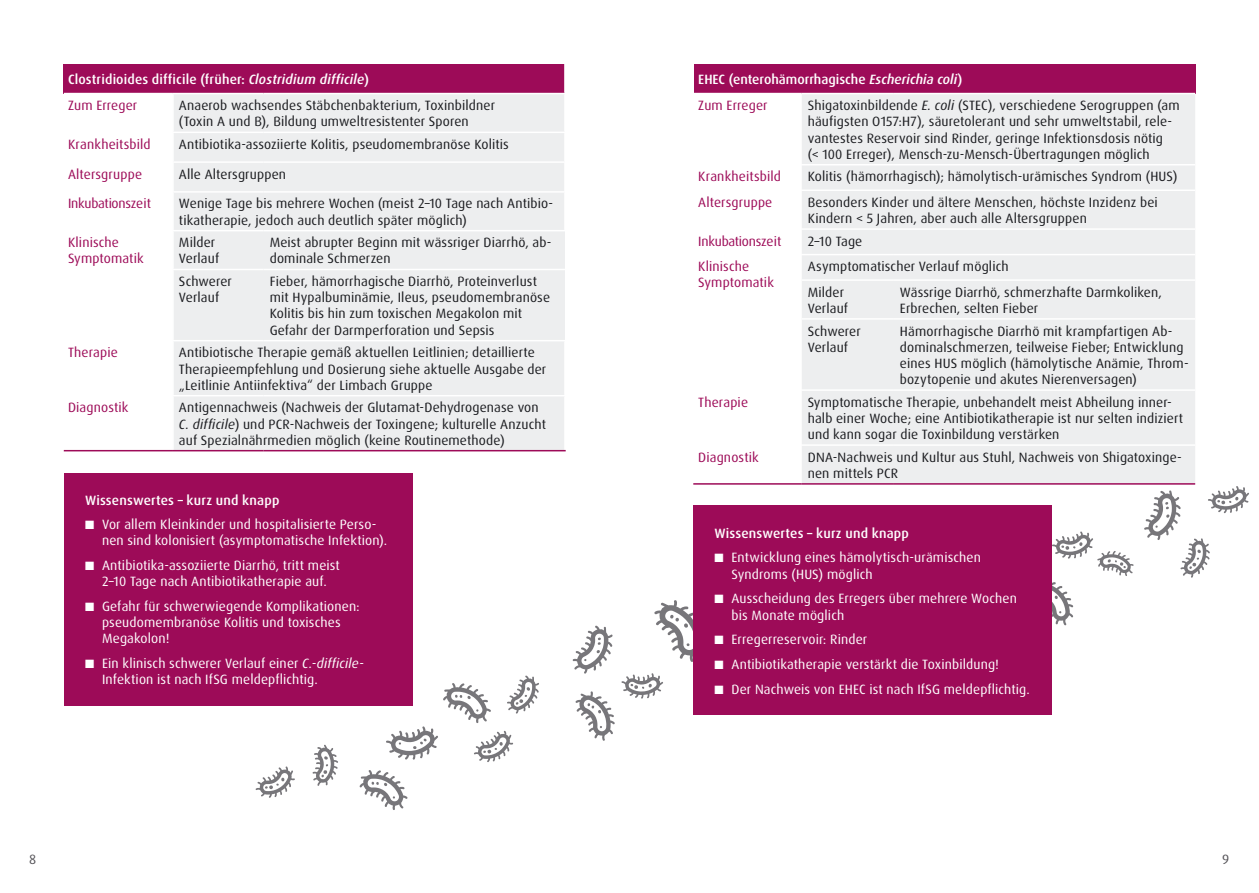
<style>
.page{position:relative;width:1259px;height:893px;background:#fff}
.page>*{position:absolute;margin:0;border:0;box-sizing:border-box;transform-origin:0 0}
.t1{font:13.5px/16.2px "Dax Pro";letter-spacing:.01em;color:#1b1c20}
.t2{font:13.5px/16.2px "Dax Pro";letter-spacing:.01em;color:#fff}
.t3{font:500 13.5px/26.2px "Dax Pro";letter-spacing:.01em;color:#fff}
.t4{font:13.5px/16.2px "Dax Pro";letter-spacing:.01em;color:#9d0b58}
.t5{font:13.5px "Dax Pro";letter-spacing:-.015em;color:#9d0b58}
.t6{font:13.5px "Dax Pro";color:#504e53}
.s1{font-style:italic}
.s2{font-weight:400;color:#9d0b58}
</style>
<div class="page">
<svg style="left:1052px;top:531px;width:81px;height:94px"></svg>
<div style="left:64px;top:64px;width:501px;height:30px;background:#9d0b58"></div>
<div style="left:174px;top:94px;width:391px;height:356px;background:#edeeef"></div>
<hr style="left:564px;top:64px;width:2px;height:29px;background:#fff">
<hr style="left:564px;top:94px;width:2px;height:38px;background:#fff">
<hr style="left:564px;top:133px;width:2px;height:28px;background:#fff">
<hr style="left:564px;top:163px;width:2px;height:28px;background:#fff">
<hr style="left:564px;top:193px;width:2px;height:37px;background:#fff">
<hr style="left:564px;top:341px;width:2px;height:54px;background:#fff">
<hr style="left:564px;top:396px;width:2px;height:54px;background:#fff">
<hr style="left:172px;top:132px;width:92px;height:1px;background:#fff">
<hr style="left:264px;top:132px;width:302px;height:1px;background:#fff">
<hr style="left:172px;top:161px;width:92px;height:2px;background:#fff">
<hr style="left:264px;top:161px;width:302px;height:2px;background:#fff">
<hr style="left:172px;top:191px;width:92px;height:2px;background:#fff">
<hr style="left:264px;top:191px;width:302px;height:2px;background:#fff">
<hr style="left:172px;top:230px;width:92px;height:1px;background:#fff">
<hr style="left:264px;top:230px;width:302px;height:1px;background:#fff">
<hr style="left:172px;top:269px;width:92px;height:1px;background:#fff">
<hr style="left:264px;top:269px;width:301px;height:1px;background:#fff">
<hr style="left:172px;top:340px;width:92px;height:1px;background:#fff">
<hr style="left:264px;top:340px;width:302px;height:1px;background:#fff">
<hr style="left:172px;top:395px;width:92px;height:1px;background:#fff">
<hr style="left:264px;top:395px;width:302px;height:1px;background:#fff">
<hr style="left:64px;top:450px;width:109px;height:1px;background:#9d0b58">
<hr style="left:173px;top:450px;width:91px;height:1px;background:#9d0b58">
<hr style="left:264px;top:450px;width:302px;height:1px;background:#9d0b58">
<hr style="left:64px;top:93px;width:109px;height:1px;background:#fff">
<hr style="left:173px;top:93px;width:91px;height:1px;background:#fff">
<hr style="left:264px;top:93px;width:302px;height:1px;background:#fff">
<div style="left:64px;top:473px;width:348px;height:233px;background:#9d0b58"></div>
<svg style="left:1144px;top:486px;width:105px;height:92px"></svg>
<svg style="left:312px;top:745px;width:26px;height:41px"></svg>
<svg style="left:359px;top:770px;width:48px;height:40px"></svg>
<svg style="left:256px;top:766px;width:39px;height:32px"></svg>
<svg style="left:386px;top:676px;width:153px;height:86px"></svg>
<svg style="left:654px;top:600px;width:39px;height:62px"></svg>
<svg style="left:575px;top:691px;width:40px;height:50px"></svg>
<svg style="left:572px;top:626px;width:41px;height:48px"></svg>
<svg style="left:621px;top:673px;width:42px;height:26px"></svg>
<div style="left:694px;top:64px;width:501px;height:30px;background:#9d0b58"></div>
<div style="left:802px;top:94px;width:393px;height:389px;background:#edeeef"></div>
<hr style="left:693px;top:93px;width:109px;height:1px;background:#fff">
<hr style="left:802px;top:93px;width:92px;height:1px;background:#fff">
<hr style="left:894px;top:93px;width:301px;height:1px;background:#fff">
<hr style="left:802px;top:164px;width:92px;height:1px;background:#fff">
<hr style="left:894px;top:164px;width:301px;height:1px;background:#fff">
<hr style="left:802px;top:190px;width:92px;height:1px;background:#fff">
<hr style="left:894px;top:190px;width:301px;height:1px;background:#fff">
<hr style="left:802px;top:228px;width:92px;height:2px;background:#fff">
<hr style="left:894px;top:228px;width:301px;height:2px;background:#fff">
<hr style="left:802px;top:254px;width:92px;height:1px;background:#fff">
<hr style="left:894px;top:254px;width:301px;height:1px;background:#fff">
<hr style="left:802px;top:279px;width:92px;height:2px;background:#fff">
<hr style="left:894px;top:279px;width:301px;height:2px;background:#fff">
<hr style="left:802px;top:318px;width:92px;height:2px;background:#fff">
<hr style="left:894px;top:318px;width:301px;height:2px;background:#fff">
<hr style="left:802px;top:389px;width:92px;height:2px;background:#fff">
<hr style="left:894px;top:389px;width:301px;height:2px;background:#fff">
<hr style="left:802px;top:444px;width:92px;height:2px;background:#fff">
<hr style="left:894px;top:444px;width:301px;height:2px;background:#fff">
<hr style="left:693px;top:483px;width:109px;height:2px;background:#9d0b58">
<hr style="left:802px;top:483px;width:92px;height:2px;background:#9d0b58">
<hr style="left:894px;top:483px;width:301px;height:2px;background:#9d0b58">
<div style="left:693px;top:506px;width:359px;height:209px;background:#9d0b58"></div>
<p class="t3" style="left:68px;top:66px;width:302px">Clostridioides difficile (früher: <span class="s1">Clostridium difficile</span>)<br><span class="s2">Zum Erreger</span></p>
<p class="t1" style="left:179px;top:97px;width:317px">Anaerob wachsendes Stäbchenbakterium, Toxinbildner (Toxin A und B), Bildung umweltresistenter Sporen</p>
<p class="t4" style="left:68px;top:136px;width:84px">Krankheitsbild</p>
<p class="t1" style="left:179px;top:136px;width:331px">Antibiotika-assoziierte Kolitis, pseudomembranöse Kolitis</p>
<p class="t4" style="left:68px;top:166px;width:76px">Altersgruppe</p>
<p class="t1" style="left:179px;top:166px;width:109px">Alle Altersgruppen</p>
<p class="t5" style="left:68px;top:195px;width:85px">Inkubationszeit</p>
<p class="t1" style="left:179px;top:196px;width:376px">Wenige Tage bis mehrere Wochen (meist 2–10 Tage nach Antibio&shy;tikatherapie, jedoch auch deutlich später möglich)</p>
<p class="t4" style="left:68px;top:235px;width:77px">Klinische<br>Symptomatik</p>
<p class="t1" style="left:179px;top:235px;width:42px">Milder<br>Verlauf</p>
<p class="t1" style="left:270px;top:235px;width:283px">Meist abrupter Beginn mit wässriger Diarrhö, ab&shy;dominale Schmerzen</p>
<p class="t1" style="left:179px;top:273px;width:54px">Schwerer<br>Verlauf</p>
<p class="t1" style="left:270px;top:273px;width:282px">Fieber, hämorrhagische Diarrhö, Proteinverlust mit Hypalbuminämie, Ileus, pseudomembranöse Kolitis bis hin zum toxischen Megakolon mit Gefahr der Darmperforation und Sepsis</p>
<p class="t4" style="left:68px;top:345px;width:51px">Therapie</p>
<p class="t1" style="left:179px;top:345px;width:369px">Antibiotische Therapie gemäß aktuellen Leitlinien; detaillierte<br>Therapieempfehlung und Dosierung siehe aktuelle Ausgabe der „Leitlinie Antiinfektiva“ der Limbach Gruppe</p>
<p class="t4" style="left:68px;top:400px;width:62px">Diagnostik</p>
<p class="t1" style="left:179px;top:400px;width:368px">Antigennachweis (Nachweis der Glutamat-Dehydrogenase von<br><span class="s1">C. difficile</span>) und PCR-Nachweis der Toxingene; kulturelle Anzucht auf Spezialnährmedien möglich (keine Routinemethode)</p>
<p class="t3" style="left:85px;top:487px;width:196px">Wissenswertes – kurz und knapp</p>
<p class="t2" style="left:102px;top:517px;width:286px;text-indent:-17px">■ Vor allem Kleinkinder und hospitalisierte Perso&shy;nen sind kolonisiert (asymptomatische Infektion).</p>
<p class="t2" style="left:85px;top:557px;width:256px;text-align:center">■ Antibiotika-assoziierte Diarrhö, tritt meist<br>2–10 Tage nach Antibiotikatherapie auf.</p>
<p class="t2" style="left:102px;top:598px;width:259px;text-indent:-17px">■ Gefahr für schwerwiegende Komplikationen: pseudomembranöse Kolitis und toxisches<br>Megakolon!</p>
<p class="t2" style="left:102px;top:655px;width:263px;text-indent:-17px">■ Ein klinisch schwerer Verlauf einer <span class="s1">C.-difficile</span>-<br>Infektion ist nach IfSG meldepflichtig.</p>
<p class="t3" style="left:698px;top:66px;width:265px">EHEC (enterohämorrhagische <span class="s1">Escherichia coli</span>)<br><span class="s2">Zum Erreger</span></p>
<p class="t1" style="left:808px;top:97px;width:373px">Shigatoxinbildende <span class="s1">E. coli</span> (STEC), verschiedene Serogruppen (am häufigsten O157:H7), säuretolerant und sehr umweltstabil, rele&shy;vantestes Reservoir sind Rinder, geringe Infektionsdosis nötig<br>(&lt; 100 Erreger), Mensch-zu-Mensch-Übertragungen möglich</p>
<p class="t4" style="left:698px;top:169px;width:84px">Krankheitsbild</p>
<p class="t1" style="left:808px;top:169px;width:371px">Kolitis (hämorrhagisch); hämolytisch-urämisches Syndrom (HUS)</p>
<p class="t4" style="left:698px;top:194px;width:76px">Altersgruppe</p>
<p class="t1" style="left:808px;top:194px;width:352px">Besonders Kinder und ältere Menschen, höchste Inzidenz bei<br>Kindern &lt; 5 Jahren, aber auch alle Altersgruppen</p>
<p class="t5" style="left:698px;top:232px;width:85px">Inkubationszeit</p>
<p class="t1" style="left:808px;top:233px;width:56px">2–10 Tage</p>
<p class="t4" style="left:698px;top:258px;width:77px">Klinische<br>Symptomatik</p>
<p class="t1" style="left:808px;top:254px;width:202px;line-height:25.5px">Asymptomatischer Verlauf möglich<br>Milder</p>
<p class="t1" style="left:808px;top:300px;width:42px">Verlauf</p>
<p class="t1" style="left:900px;top:284px;width:263px">Wässrige Diarrhö, schmerzhafte Darmkoliken,<br>Erbrechen, selten Fieber</p>
<p class="t1" style="left:808px;top:323px;width:54px">Schwerer<br>Verlauf</p>
<p class="t1" style="left:900px;top:323px;width:290px">Hämorrhagische Diarrhö mit krampfartigen Ab&shy;dominalschmerzen, teilweise Fieber; Entwicklung eines HUS möglich (hämolytische Anämie, Throm&shy;bozytopenie und akutes Nierenversagen)</p>
<p class="t4" style="left:698px;top:394px;width:51px">Therapie</p>
<p class="t1" style="left:808px;top:394px;width:377px">Symptomatische Therapie, unbehandelt meist Abheilung inner&shy;halb einer Woche; eine Antibiotikatherapie ist nur selten indiziert und kann sogar die Toxinbildung verstärken</p>
<p class="t4" style="left:698px;top:449px;width:62px">Diagnostik</p>
<p class="t1" style="left:808px;top:449px;width:375px">DNA-Nachweis und Kultur aus Stuhl, Nachweis von Shigatoxinge&shy;nen mittels PCR</p>
<p class="t3" style="left:714px;top:520px;width:196px">Wissenswertes – kurz und knapp</p>
<p class="t2" style="left:731px;top:550px;width:251px;text-indent:-17px">■ Entwicklung eines hämolytisch-urämischen<br>Syndroms (HUS) möglich</p>
<p class="t2" style="left:731px;top:591px;width:287px;text-indent:-17px">■ Ausscheidung des Erregers über mehrere Wochen bis Monate möglich</p>
<p class="t2" style="left:714px;top:632px;width:154px">■ Erregerreservoir: Rinder</p>
<p class="t2" style="left:714px;top:656px;width:286px">■ Antibiotikatherapie verstärkt die Toxinbildung!</p>
<p class="t2" style="left:714px;top:681px;width:317px">■ Der Nachweis von EHEC ist nach IfSG meldepflichtig.</p>
<p class="t6" style="left:29px;top:851px;width:9px">8</p>
<p class="t6" style="left:1222px;top:851px;width:9px">9</p>
</div>
